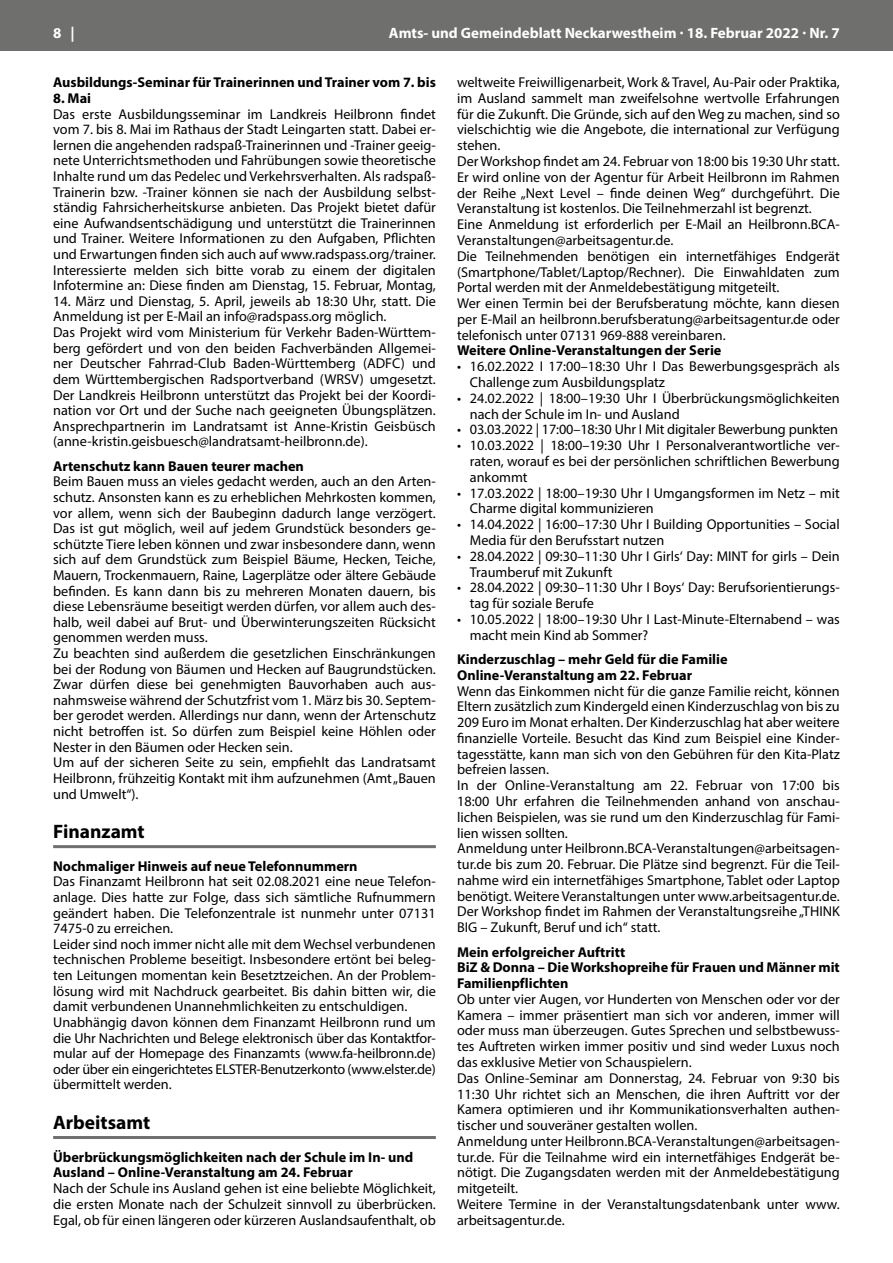
<style>
.page{position:relative;width:893px;height:1263px;background:#fff}
.page>*{position:absolute;margin:0;border:0;box-sizing:border-box;transform-origin:0 0}
.t1{font:700 19.5px "Myriad Pro";color:#000}
.t2{font:700 15px "Myriad Pro";color:#fff}
.t3{font:14.25px/15.8px "Myriad Pro";color:#000}
.t4{font:700 14.25px/15.8px "Myriad Pro";color:#000}
</style>
<div class="page">
<div style="left:0;top:0;width:893px;height:51px;background:#6f6f6e"></div>
<hr style="left:53px;top:845px;width:383px;height:3px;background:#6f6f6e">
<hr style="left:53px;top:1136px;width:383px;height:3px;background:#6f6f6e">
<p class="t2" style="left:53px;top:23px;width:23px">8 |</p>
<p class="t2" style="left:389px;top:23px;width:452px">Amts- und Gemeindeblatt Neckarwestheim · 18. Februar 2022 · Nr. 7</p>
<p class="t3" style="left:457px;top:74px;width:384px">weltweite Freiwilligenarbeit, Work &amp; Travel, Au-Pair oder Praktika, im Ausland sammelt man zweifelsohne wertvolle Erfahrungen für die Zukunft. Die Gründe, sich auf den Weg zu machen, sind so vielschichtig wie die Angebote, die international zur Verfügung stehen.<br>Der Workshop findet am 24. Februar von 18:00 bis 19:30 Uhr statt.<br>Er wird online von der Agentur für Arbeit Heilbronn im Rahmen der Reihe „Next Level – finde deinen Weg“ durchgeführt. Die Veranstaltung ist kostenlos. Die Teilnehmerzahl ist begrenzt.<br>Eine Anmeldung ist erforderlich per E-Mail an Heilbronn.BCA-Veranstaltungen@arbeitsagentur.de.<br>Die Teilnehmenden benötigen ein internetfähiges Endgerät (Smartphone/Tablet/Laptop/Rechner). Die Einwahldaten zum Portal werden mit der Anmeldebestätigung mitgeteilt.<br>Wer einen Termin bei der Berufsberatung möchte, kann diesen per E-Mail an heilbronn.berufsberatung@arbeitsagentur.de oder telefonisch unter 07131 969-888 vereinbaren.</p>
<p class="t4" style="left:457px;top:342px;width:266px">Weitere Online-Veranstaltungen der Serie</p>
<p class="t3" style="left:470px;top:358px;width:371px;text-indent:-13px">• 16.02.2022 I 17:00–18:30 Uhr I Das Bewerbungsgespräch als<br>Challenge zum Ausbildungsplatz</p>
<p class="t3" style="left:470px;top:390px;width:371px;text-indent:-13px">• 24.02.2022 | 18:00–19:30 Uhr I Überbrückungsmöglichkeiten nach der Schule im In- und Ausland</p>
<p class="t3" style="left:457px;top:422px;width:382px">• 03.03.2022 | 17:00–18:30 Uhr I Mit digitaler Bewerbung punkten</p>
<p class="t3" style="left:470px;top:437px;width:371px;text-align:justify;text-indent:-13px">• 10.03.2022 | 18:00–19:30 Uhr I Personalverantwortliche ver&shy;raten, worauf es bei der persönlichen schriftlichen Bewerbung ankommt</p>
<p class="t3" style="left:470px;top:485px;width:371px;text-indent:-13px">• 17.03.2022 | 18:00–19:30 Uhr I Umgangsformen im Netz – mit<br>Charme digital kommunizieren</p>
<p class="t3" style="left:470px;top:516px;width:371px;text-indent:-13px">• 14.04.2022 | 16:00–17:30 Uhr I Building Opportunities – Social<br>Media für den Berufsstart nutzen</p>
<p class="t3" style="left:470px;top:548px;width:371px;text-indent:-13px">• 28.04.2022 | 09:30–11:30 Uhr I Girls‘ Day: MINT for girls – Dein<br>Traumberuf mit Zukunft</p>
<p class="t3" style="left:470px;top:579px;width:371px;text-indent:-13px">• 28.04.2022 | 09:30–11:30 Uhr I Boys‘ Day: Berufsorientierungs&shy;tag für soziale Berufe</p>
<p class="t3" style="left:470px;top:611px;width:371px;text-indent:-13px">• 10.05.2022 | 18:00–19:30 Uhr I Last-Minute-Elternabend – was macht mein Kind ab Sommer?</p>
<p class="t4" style="left:457px;top:651px;width:272px">Kinderzuschlag – mehr Geld für die Familie<br>Online-Veranstaltung am 22. Februar</p>
<p class="t3" style="left:457px;top:683px;width:384px">Wenn das Einkommen nicht für die ganze Familie reicht, können Eltern zusätzlich zum Kindergeld einen Kinderzuschlag von bis zu 209 Euro im Monat erhalten. Der Kinderzuschlag hat aber weitere finanzielle Vorteile. Besucht das Kind zum Beispiel eine Kinder&shy;tagesstätte, kann man sich von den Gebühren für den Kita-Platz befreien lassen.<br>In der Online-Veranstaltung am 22. Februar von 17:00 bis 18:00 Uhr erfahren die Teilnehmenden anhand von anschau&shy;lichen Beispielen, was sie rund um den Kinderzuschlag für Fami&shy;lien wissen sollten.<br>Anmeldung unter Heilbronn.BCA-Veranstaltungen@arbeitsagen&shy;tur.de bis zum 20. Februar. Die Plätze sind begrenzt. Für die Teil&shy;nahme wird ein internetfähiges Smartphone, Tablet oder Laptop benötigt. Weitere Veranstaltungen unter www.arbeitsagentur.de.<br>Der Workshop findet im Rahmen der Veranstaltungsreihe „THINK BIG – Zukunft, Beruf und ich“ statt.</p>
<p class="t4" style="left:457px;top:943px;width:384px">Mein erfolgreicher Auftritt<br>BiZ &amp; Donna – Die Workshopreihe für Frauen und Männer mit<br>Familienpflichten</p>
<p class="t3" style="left:457px;top:991px;width:384px">Ob unter vier Augen, vor Hunderten von Menschen oder vor der Kamera – immer präsentiert man sich vor anderen, immer will oder muss man überzeugen. Gutes Sprechen und selbstbewuss&shy;tes Auftreten wirken immer positiv und sind weder Luxus noch das exklusive Metier von Schauspielern.<br>Das Online-Seminar am Donnerstag, 24. Februar von 9:30 bis 11:30 Uhr richtet sich an Menschen, die ihren Auftritt vor der Kamera optimieren und ihr Kommunikationsverhalten authen&shy;tischer und souveräner gestalten wollen.<br>Anmeldung unter Heilbronn.BCA-Veranstaltungen@arbeitsagen&shy;tur.de. Für die Teilnahme wird ein internetfähiges Endgerät be&shy;nötigt. Die Zugangsdaten werden mit der Anmeldebestätigung mitgeteilt.<br>Weitere Termine in der Veranstaltungsdatenbank unter www. arbeitsagentur.de.</p>
<p class="t4" style="left:53px;top:74px;width:384px">Ausbildungs-Seminar für Trainerinnen und Trainer vom 7. bis</p>
<p class="t4" style="left:53px;top:90px;width:40px">8. Mai</p>
<p class="t3" style="left:53px;top:106px;width:384px;text-align:justify">Das erste Ausbildungsseminar im Landkreis Heilbronn findet vom 7. bis 8. Mai im Rathaus der Stadt Leingarten statt. Dabei er&shy;lernen die angehenden radspaß-Trainerinnen und -Trainer geeig&shy;nete Unterrichtsmethoden und Fahrübungen sowie theoretische Inhalte rund um das Pedelec und Verkehrsverhalten. Als radspaß-Trainerin bzw. -Trainer können sie nach der Ausbildung selbst&shy;ständig Fahrsicherheitskurse anbieten. Das Projekt bietet dafür eine Aufwandsentschädigung und unterstützt die Trainerinnen und Trainer. Weitere Informationen zu den Aufgaben, Pflichten und Erwartungen finden sich auch auf www.radspass.org/trainer.<br>Interessierte melden sich bitte vorab zu einem der digitalen Infotermine an: Diese finden am Dienstag, 15. Februar, Montag,</p>
<p class="t3" style="left:53px;top:293px;width:384px">14. März und Dienstag, 5. April, jeweils ab 18:30 Uhr, statt. Die Anmeldung ist per E-Mail an info@radspass.org möglich.<br>Das Projekt wird vom Ministerium für Verkehr Baden-Württem&shy;berg gefördert und von den beiden Fachverbänden Allgemei&shy;ner Deutscher Fahrrad-Club Baden-Württemberg (ADFC) und dem Württembergischen Radsportverband (WRSV) umgesetzt.<br>Der Landkreis Heilbronn unterstützt das Projekt bei der Koordi&shy;nation vor Ort und der Suche nach geeigneten Übungsplätzen.<br>Ansprechpartnerin im Landratsamt ist Anne-Kristin Geisbüsch (anne-kristin.geisbuesch@landratsamt-heilbronn.de).</p>
<p class="t4" style="left:53px;top:457px;width:252px">Artenschutz kann Bauen teurer machen</p>
<p class="t3" style="left:53px;top:473px;width:384px">Beim Bauen muss an vieles gedacht werden, auch an den Arten&shy;schutz. Ansonsten kann es zu erheblichen Mehrkosten kommen, vor allem, wenn sich der Baubeginn dadurch lange verzögert.<br>Das ist gut möglich, weil auf jedem Grundstück besonders ge&shy;schützte Tiere leben können und zwar insbesondere dann, wenn sich auf dem Grundstück zum Beispiel Bäume, Hecken, Teiche, Mauern, Trockenmauern, Raine, Lagerplätze oder ältere Gebäude befinden. Es kann dann bis zu mehreren Monaten dauern, bis diese Lebensräume beseitigt werden dürfen, vor allem auch des&shy;halb, weil dabei auf Brut- und Überwinterungszeiten Rücksicht genommen werden muss.<br>Zu beachten sind außerdem die gesetzlichen Einschränkungen bei der Rodung von Bäumen und Hecken auf Baugrundstücken.<br>Zwar dürfen diese bei genehmigten Bauvorhaben auch aus&shy;nahmsweise während der Schutzfrist vom 1. März bis 30. Septem&shy;ber gerodet werden. Allerdings nur dann, wenn der Artenschutz nicht betroffen ist. So dürfen zum Beispiel keine Höhlen oder Nester in den Bäumen oder Hecken sein.<br>Um auf der sicheren Seite zu sein, empfiehlt das Landratsamt Heilbronn, frühzeitig Kontakt mit ihm aufzunehmen (Amt „Bauen und Umwelt“).</p>
<h1 class="t1" style="left:53px;top:819px;width:93px">Finanzamt</h1>
<p class="t4" style="left:53px;top:857px;width:306px">Nochmaliger Hinweis auf neue Telefonnummern</p>
<p class="t3" style="left:53px;top:873px;width:384px">Das Finanzamt Heilbronn hat seit 02.08.2021 eine neue Telefon&shy;anlage. Dies hatte zur Folge, dass sich sämtliche Rufnummern geändert haben. Die Telefonzentrale ist nunmehr unter 07131<br>7475-0 zu erreichen.<br>Leider sind noch immer nicht alle mit dem Wechsel verbundenen technischen Probleme beseitigt. Insbesondere ertönt bei beleg&shy;ten Leitungen momentan kein Besetztzeichen. An der Problem&shy;lösung wird mit Nachdruck gearbeitet. Bis dahin bitten wir, die damit verbundenen Unannehmlichkeiten zu entschuldigen.<br>Unabhängig davon können dem Finanzamt Heilbronn rund um die Uhr Nachrichten und Belege elektronisch über das Kontaktfor&shy;mular auf der Homepage des Finanzamts (www.fa-heilbronn.de) oder über ein eingerichtetes ELSTER-Benutzerkonto (www.elster.de) übermittelt werden.</p>
<h1 class="t1" style="left:53px;top:1109px;width:99px">Arbeitsamt</h1>
<p class="t4" style="left:53px;top:1148px;width:362px">Überbrückungsmöglichkeiten nach der Schule im In- und<br>Ausland – Online-Veranstaltung am 24. Februar</p>
<p class="t3" style="left:53px;top:1180px;width:384px;text-align:justify">Nach der Schule ins Ausland gehen ist eine beliebte Möglichkeit, die ersten Monate nach der Schulzeit sinnvoll zu überbrücken.<br>Egal, ob für einen längeren oder kürzeren Auslandsaufenthalt, ob</p>
</div>
